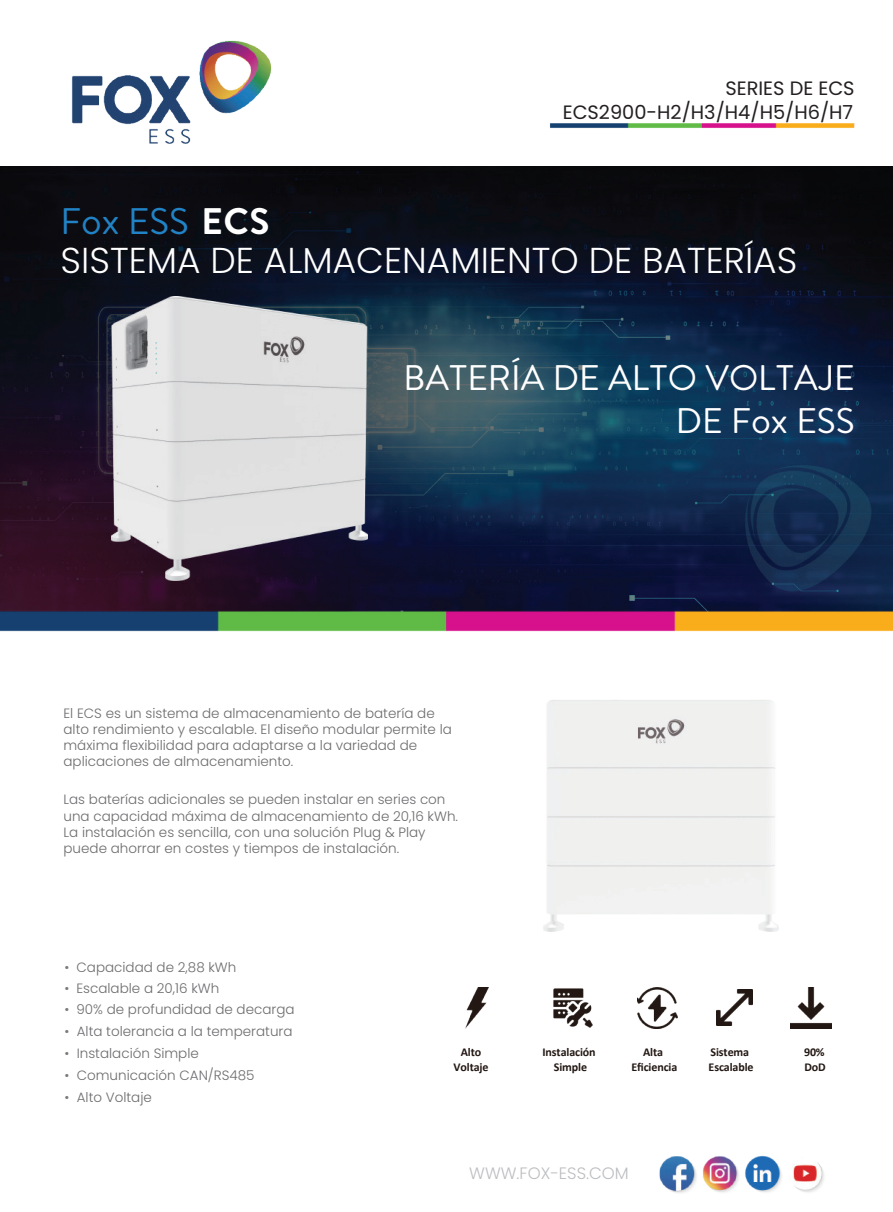
<style>
.page{position:relative;width:893px;height:1212px;background:#fff}
.page>*{position:absolute;margin:0;border:0;box-sizing:border-box;transform-origin:0 0}
.t1{font:36.9px "Brandon Text";color:#2183c5}
.t2{font:300 36px "Poppins";color:#fff}
.t3{font:35.55px/42.6px "Brandon Text";color:#fff;text-align:right}
.t4{font:19.35px/24.5px "Poppins";color:#231f20;text-align:right}
.t5{font:300 16.5px "Poppins";color:#bcbdc0}
.t6{font:300 13.5px/16.2px "Poppins";color:#6c6c6f}
.t7{font:700 12px/14.4px "Calibri";letter-spacing:-.01em;color:#221713;text-align:center}
.s1{font-weight:700;color:#fff}
.s2{color:#7b7b7a}
</style>
<div class="page">
<img style="left:0;top:167px;width:893px;height:425px">
<img style="left:0;top:592px;width:893px;height:40px">
<img style="left:549px;top:123px;width:306px;height:5px">
<img style="left:465px;top:987px;width:24px;height:41px">
<img style="left:790px;top:987px;width:41px;height:41px">
<img style="left:716px;top:990px;width:36px;height:35px">
<img style="left:553px;top:988px;width:40px;height:40px">
<img style="left:637px;top:987px;width:41px;height:41px">
<img style="left:111px;top:296px;width:257px;height:284px">
<img style="left:543px;top:700px;width:236px;height:232px">
<img style="left:659px;top:1155px;width:165px;height:38px">
<img style="left:72px;top:40px;width:199px;height:103px">
<h3 class="t4" style="left:563px;top:76px;width:293px">SERIES DE ECS<br>ECS2900-H2/H3/H4/H5/H6/H7</h3>
<h1 class="t1" style="left:61px;top:196px;width:210px">Fox ESS <span class="s1">ECS</span></h1>
<h2 class="t2" style="left:61px;top:240px;width:738px">SISTEMA DE ALMACENAMIENTO DE BATERÍAS</h2>
<h3 class="t3" style="left:403px;top:355px;width:453px">BATERÍA DE ALTO VOLTAJE<br>DE Fox ESS</h3>
<p class="t6" style="left:64px;top:705px;width:390px">El ECS es un sistema de almacenamiento de batería de alto rendimiento y escalable. El diseño modular permite la máxima flexibilidad para adaptarse a la variedad de aplicaciones de almacenamiento.</p>
<p class="t6" style="left:64px;top:791px;width:396px">Las baterías adicionales se pueden instalar en series con una capacidad máxima de almacenamiento de 20,16 kWh.<br>La instalación es sencilla, con una solución Plug &amp; Play puede ahorrar en costes y tiempos de instalación.</p>
<p class="t6" style="left:64px;top:959px;width:173px"><span class="s2">•</span> Capacidad de 2,88 kWh</p>
<p class="t6" style="left:64px;top:980px;width:156px"><span class="s2">•</span> Escalable a 20,16 kWh</p>
<p class="t6" style="left:64px;top:1001px;width:232px"><span class="s2">•</span> 90% de profundidad de decarga</p>
<p class="t6" style="left:64px;top:1023px;width:230px"><span class="s2">•</span> Alta tolerancia a la temperatura</p>
<p class="t6" style="left:64px;top:1045px;width:136px"><span class="s2">•</span> Instalación Simple</p>
<p class="t6" style="left:64px;top:1067px;width:192px"><span class="s2">•</span> Comunicación CAN/RS485</p>
<p class="t6" style="left:64px;top:1089px;width:89px"><span class="s2">•</span> Alto Voltaje</p>
<p class="t7" style="left:454px;top:1045px;width:37px">Alto<br>Voltaje</p>
<p class="t7" style="left:543px;top:1045px;width:55px">Instalación<br>Simple</p>
<p class="t7" style="left:631px;top:1045px;width:47px">Alta<br>Eficiencia</p>
<p class="t7" style="left:709px;top:1045px;width:47px;text-align:left">Sistema<br>Escalable</p>
<p class="t7" style="left:804px;top:1045px;width:23px;text-align:left">90%<br>DoD</p>
<p class="t5" style="left:469px;top:1163px;width:161px">WWW.FOX-ESS.COM</p>
</div>
